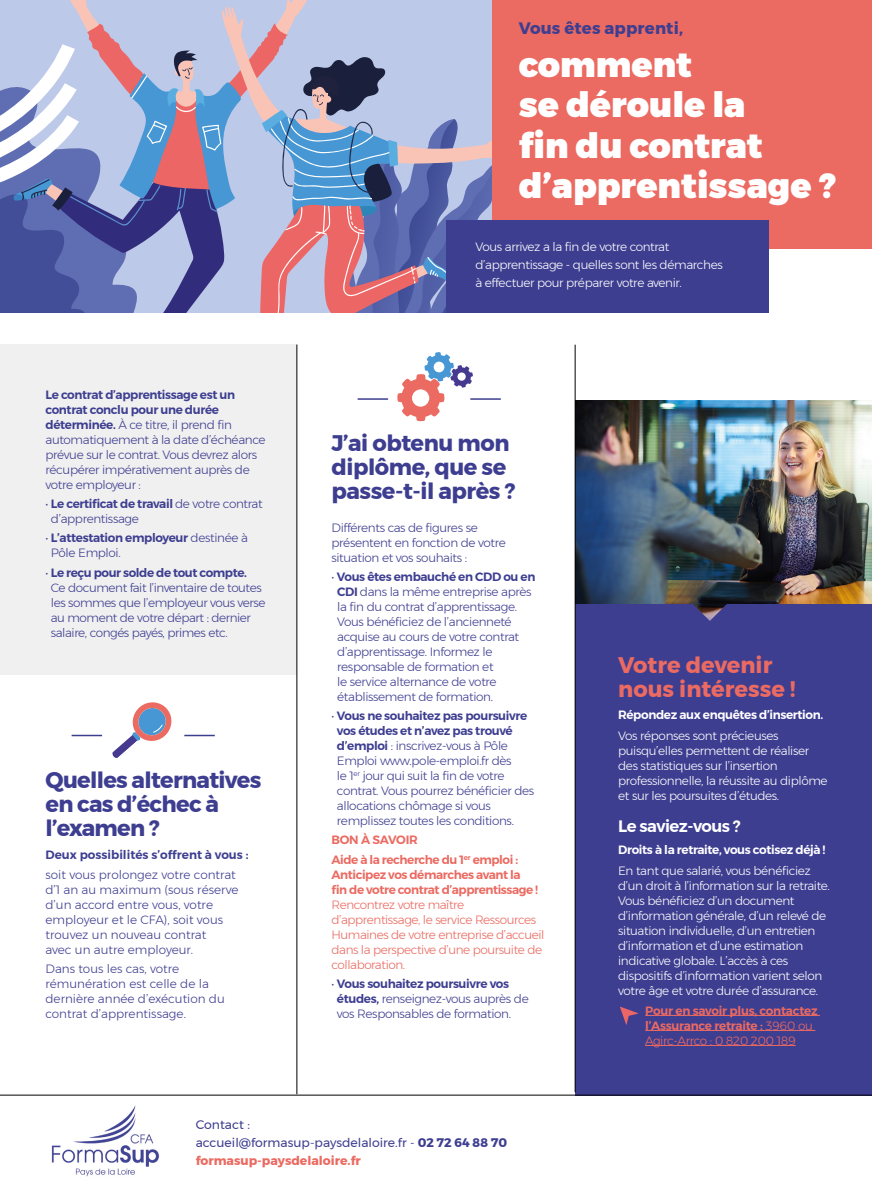
<style>
.page{position:relative;width:872px;height:1191px;background:#fff}
.page>*{position:absolute;margin:0;border:0;box-sizing:border-box;transform-origin:0 0}
.t1{font:900 34.5px/40.5px "Montserrat";color:#fff}
.t2{font:700 22.5px/24px "Montserrat";letter-spacing:-.03em;color:#3e3e91}
.t3{font:700 22.5px/24px "Montserrat";color:#eb6a61}
.t4{font:700 16.5px "Montserrat";letter-spacing:.01em;color:#3e3e91}
.t5{font:600 16.5px "Montserrat";letter-spacing:-.03em;color:#fff}
.t6{font:12.45px/18.1px "Montserrat";color:#3e3e91}
.t7{font:300 12px/15px "Montserrat";letter-spacing:-.03em;color:#3e3e91}
.t8{font:300 12px/15px "Montserrat";letter-spacing:-.03em;color:#fff}
.t9{font:300 12px/15px "Montserrat";color:#3e3e91}
.t10{font:600 12px/15px "Montserrat";letter-spacing:-.035em;color:#eb6a61}
.t11{font:300 12px/15px "Montserrat";letter-spacing:-.035em;color:#eb6a61}
.t12{font:600 12px "Montserrat";letter-spacing:-.03em;color:#fff}
.t13{font:600 12px/15px "Montserrat";letter-spacing:-.03em;color:#3e3e91}
.t14{font:600 12px "Montserrat";letter-spacing:-.005em;color:#3e3e91}
.s1{font-weight:600}
.s2{font-weight:300}
.s3{font-weight:700}
.s4{font-weight:700;color:#eb6a61}
</style>
<div class="page">
<div style="left:0;top:344px;width:297px;height:331px;background:#f0f0f0"></div>
<img style="left:576px;top:401px;width:296px;height:203px">
<div style="left:575px;top:604px;width:297px;height:491px;background:#3e3e91"></div>
<img style="left:692px;top:585px;width:36px;height:36px">
<hr style="left:645px;top:1015px;width:175px;height:1px;background:#eb6a61">
<hr style="left:645px;top:1030px;width:170px;height:1px;background:#eb6a61">
<hr style="left:645px;top:1045px;width:150px;height:1px;background:#eb6a61">
<svg style="left:620px;top:1006px;width:18px;height:18px"></svg>
<div style="left:489px;top:0;width:383px;height:249px;background:#eb6a61"></div>
<div style="left:446px;top:220px;width:323px;height:93px;background:#3e3e91"></div>
<img style="left:51px;top:1105px;width:108px;height:72px">
<hr style="left:0;top:1094px;width:872px;height:1px;background:#000">
<hr style="left:297px;top:344px;width:1px;height:750px;background:#000">
<hr style="left:575px;top:345px;width:1px;height:747px;background:#000">
<hr style="left:470px;top:398px;width:31px;height:2px;background:#3e3e91">
<hr style="left:357px;top:398px;width:31px;height:2px;background:#3e3e91">
<svg style="left:397px;top:352px;width:76px;height:70px"></svg>
<svg style="left:0;top:0;width:491px;height:313px;background:#989ac2"></svg>
<hr style="left:184px;top:734px;width:31px;height:2px;background:#3e3e91">
<hr style="left:72px;top:734px;width:30px;height:2px;background:#3e3e91">
<svg style="left:112px;top:702px;width:60px;height:56px"></svg>
<h3 class="t4" style="left:519px;top:15px;width:166px">Vous êtes apprenti,</h3>
<h1 class="t1" style="left:519px;top:44px;width:318px">comment<br>se déroule la<br>fin du contrat d’apprentissage ?</h1>
<p class="t7" style="left:45px;top:387px;width:221px"><span class="s1">Le contrat d’apprentissage est un contrat conclu pour une durée déterminée.</span> À ce titre, il prend fin automatiquement à la date d’échéance prévue sur le contrat. Vous devrez alors récupérer impérativement auprès de votre employeur :</p>
<p class="t7" style="left:51px;top:496px;width:213px;text-indent:-5px">• <span class="s1">Le certificat de travail</span> de votre contrat d’apprentissage</p>
<p class="t13" style="left:51px;top:530px;width:198px;text-indent:-5px"><span class="s2">•</span> L’attestation employeur <span class="s2">destinée à<br>Pôle Emploi.</span></p>
<p class="t7" style="left:51px;top:564px;width:216px;text-indent:-5px">• <span class="s1">Le reçu pour solde de tout compte.<br></span>Ce document fait l’inventaire de toutes les sommes que l’employeur vous verse au moment de votre départ : dernier salaire, congés payés, primes etc.</p>
<h2 class="t2" style="left:45px;top:768px;width:217px">Quelles alternatives en cas d’échec à l’examen ?</h2>
<p class="t14" style="left:45px;top:845px;width:204px">Deux possibilités s’offrent à vous :</p>
<p class="t9" style="left:45px;top:866px;width:195px">soit vous prolongez votre contrat d’1 an au maximum (sous réserve d’un accord entre vous, votre employeur et le CFA), soit vous trouvez un nouveau contrat<br>avec un autre employeur.</p>
<p class="t9" style="left:45px;top:961px;width:181px">Dans tous les cas, votre rémunération est celle de la dernière année d’exécution du contrat d’apprentissage.</p>
<p class="t8" style="left:475px;top:237px;width:249px;line-height:18px">Vous arrivez a la fin de votre contrat d’apprentissage - quelles sont les démarches à effectuer pour préparer votre avenir.</p>
<h2 class="t2" style="left:331px;top:431px;width:185px">J’ai obtenu mon diplôme, que se passe-t-il après ?</h2>
<p class="t7" style="left:331px;top:519px;width:176px">Différents cas de figures se présentent en fonction de votre situation et vos souhaits :</p>
<p class="t7" style="left:337px;top:569px;width:200px;text-indent:-6px">• <span class="s1">Vous êtes embauché en CDD ou en<br>CDI</span> dans la même entreprise après la fin du contrat d’apprentissage.<br>Vous bénéficiez de l’ancienneté acquise au cours de votre contrat d’apprentissage. Informez le responsable de formation et<br>le service alternance de votre établissement de formation.</p>
<p class="t7" style="left:337px;top:708px;width:199px;text-indent:-5px">• <span class="s1">Vous ne souhaitez pas poursuivre vos études et n’avez pas trouvé d’emploi</span> : inscrivez-vous à Pôle Emploi www.pole-emploi.fr dès<br>le 1<sup>er</sup> jour qui suit la fin de votre contrat. Vous pourrez bénéficier des allocations chômage si vous remplissez toutes les conditions.</p>
<p class="t10" style="left:331px;top:830px;width:188px;line-height:19.2px">BON À SAVOIR<br>Aide à la recherche du 1<sup>er</sup> emploi :</p>
<p class="t10" style="left:331px;top:867px;width:208px">Anticipez vos démarches avant la fin de votre contrat d’apprentissage !</p>
<p class="t11" style="left:331px;top:896px;width:214px">Rencontrez votre maître d’apprentissage, le service Ressources<br>Humaines de votre entreprise d’accueil dans la perspective d’une poursuite de collaboration.</p>
<p class="t7" style="left:337px;top:976px;width:193px;text-indent:-5px">• <span class="s1">Vous souhaitez poursuivre vos études,</span> renseignez-vous auprès de vos Responsables de formation.</p>
<h2 class="t3" style="left:618px;top:653px;width:179px">Votre devenir nous intéresse !</h2>
<p class="t12" style="left:618px;top:705px;width:207px">Répondez aux enquêtes d’insertion.</p>
<p class="t8" style="left:618px;top:728px;width:211px">Vos réponses sont précieuses puisqu’elles permettent de réaliser des statistiques sur l’insertion professionnelle, la réussite au diplôme et sur les poursuites d’études.</p>
<h3 class="t5" style="left:618px;top:813px;width:124px">Le saviez-vous ?</h3>
<p class="t12" style="left:618px;top:840px;width:209px">Droits à la retraite, vous cotisez déjà !</p>
<p class="t8" style="left:618px;top:863px;width:213px">En tant que salarié, vous bénéficiez d’un droit à l’information sur la retraite.<br>Vous bénéficiez d’un document d’information générale, d’un relevé de situation individuelle, d’un entretien d’information et d’une estimation indicative globale. L’accès à ces dispositifs d’information varient selon votre âge et votre durée d’assurance.</p>
<p class="t10" style="left:645px;top:1002px;width:174px">Pour en savoir plus, contactez l’Assurance retraite : <span class="s2">3960 ou<br>Agirc-Arrco : 0 820 200 189</span></p>
<p class="t6" style="left:196px;top:1115px;width:313px">Contact :<br>accueil@formasup-paysdelaloire.fr - <span class="s3">02 72 64 88 70 </span><span class="s4">formasup-paysdelaloire.fr</span></p>
</div>
